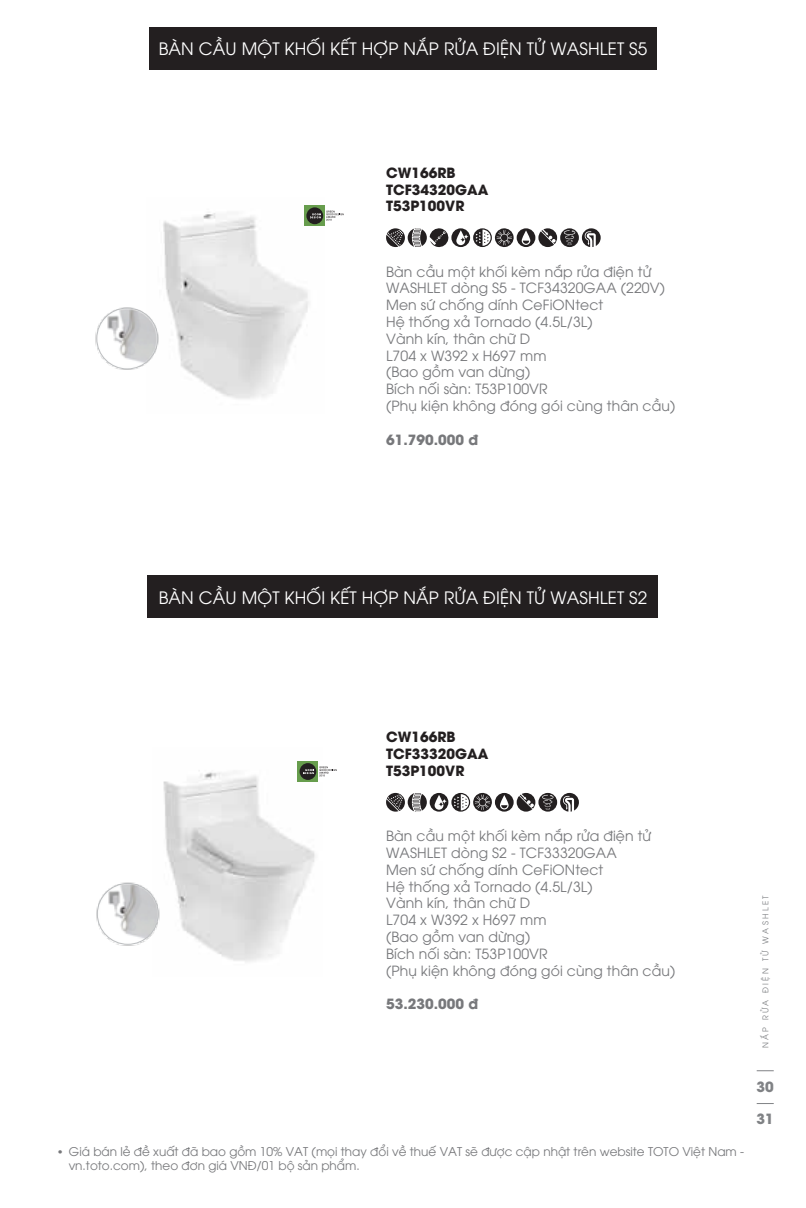
<style>
.page{position:relative;width:806px;height:1208px;background:#fff}
.page>*{position:absolute;margin:0;border:0;box-sizing:border-box;transform-origin:0 0}
.t1{font:17px "UTM Avo";letter-spacing:.005em;color:#fff}
.t2{font:14px/16.8px "UTM Avo";letter-spacing:.005em;color:#77787b}
.t3{font:700 14px/16.8px "UTM Avo";color:#231f20}
.t4{font:700 14px "UTM Avo";color:#77787b}
.t5{font:700 14px "UTM Avo";color:#808285}
.t6{font:12px/14px "UTM Avo";color:#77787b}
.t7{font:8px "UTM Avo";letter-spacing:.285em;color:#808285}
.s1{font-family:"Arial";font-weight:700}
</style>
<div class="page">
<div style="left:147px;top:575px;width:511px;height:43px;background:#231f20"></div>
<img style="left:163px;top:772px;width:152px;height:190px">
<div style="left:297px;top:761px;width:21px;height:21px;background:#679d4d"></div>
<svg style="left:299px;top:763px;width:17px;height:17px"></svg>
<svg style="left:303px;top:766px;width:33px;height:10px"></svg>
<img style="left:96px;top:882px;width:64px;height:64px">
<div style="left:97px;top:883px;width:62px;height:61px;border:1px solid #bcbec0;border-radius:50%"></div>
<div style="left:149px;top:27px;width:507px;height:42px;background:#231f20"></div>
<svg style="left:386px;top:228px;width:214px;height:20px"></svg>
<img style="left:163px;top:213px;width:146px;height:186px">
<img style="left:95px;top:309px;width:64px;height:61px">
<div style="left:96px;top:307px;width:62px;height:62px;border:1px solid #bcbec0;border-radius:50%"></div>
<div style="left:304px;top:205px;width:21px;height:21px;background:#679d4d"></div>
<div style="left:306px;top:207px;width:17px;height:17px;background:#231f20;border-radius:50%"></div>
<svg style="left:310px;top:211px;width:33px;height:10px"></svg>
<svg style="left:386px;top:792px;width:192px;height:20px"></svg>
<svg style="left:756px;top:1070px;width:17px;height:1px"></svg>
<svg style="left:756px;top:1103px;width:17px;height:1px"></svg>
<p class="t1" style="left:159px;top:36px;width:490px">BÀN CẦU MỘT KHỐI KẾT HỢP NẮP RỬA ĐIỆN TỬ WASHLET S5</p>
<p class="t3" style="left:386px;top:163px;width:104px">CW166RB<br>TCF34320GAA<br>T53P100VR</p>
<p class="t2" style="left:386px;top:262px;width:290px">Bàn cầu một khối kèm nắp rửa điện tử<br>WASHLET dòng S5 - TCF34320GAA (220V)<br>Men sứ chống dính CeFiONtect<br>Hệ thống xả Tornado (4.5L/3L)<br>Vành kín, thân chữ D<br>L704 x W392 x H697 mm<br>(Bao gồm van dừng)<br>Bích nối sàn: T53P100VR<br>(Phụ kiện không đóng gói cùng thân cầu)</p>
<p class="t4" style="left:386px;top:428px;width:94px">61.790.000 đ</p>
<p class="t1" style="left:159px;top:585px;width:490px">BÀN CẦU MỘT KHỐI KẾT HỢP NẮP RỬA ĐIỆN TỬ WASHLET S2</p>
<p class="t3" style="left:386px;top:727px;width:104px">CW166RB<br>TCF33320GAA<br>T53P100VR</p>
<p class="t2" style="left:386px;top:826px;width:290px">Bàn cầu một khối kèm nắp rửa điện tử<br>WASHLET dòng S2 - TCF33320GAA<br>Men sứ chống dính CeFiONtect<br>Hệ thống xả Tornado (4.5L/3L)<br>Vành kín, thân chữ D<br>L704 x W392 x H697 mm<br>(Bao gồm van dừng)<br>Bích nối sàn: T53P100VR<br>(Phụ kiện không đóng gói cùng thân cầu)</p>
<p class="t4" style="left:386px;top:992px;width:94px">53.230.000 đ</p>
<p class="t6" style="left:69px;top:1143px;width:676px;text-indent:-11px"><span class="s1">•</span> Giá bán lẻ đề xuất đã bao gồm 10% VAT (mọi thay đổi về thuế VAT sẽ được cập nhật trên website TOTO Việt Nam - vn.toto.com), theo đơn giá VNĐ/01 bộ sản phẩm.</p>
<p class="t7" style="left:758px;top:1048px;width:154px;rotate:-90deg">NẮP RỬA ĐIỆN TỬ WASHLET</p>
<p class="t5" style="left:756px;top:1075px;width:19px">30</p>
<p class="t5" style="left:756px;top:1107px;width:19px">31</p>
</div>
